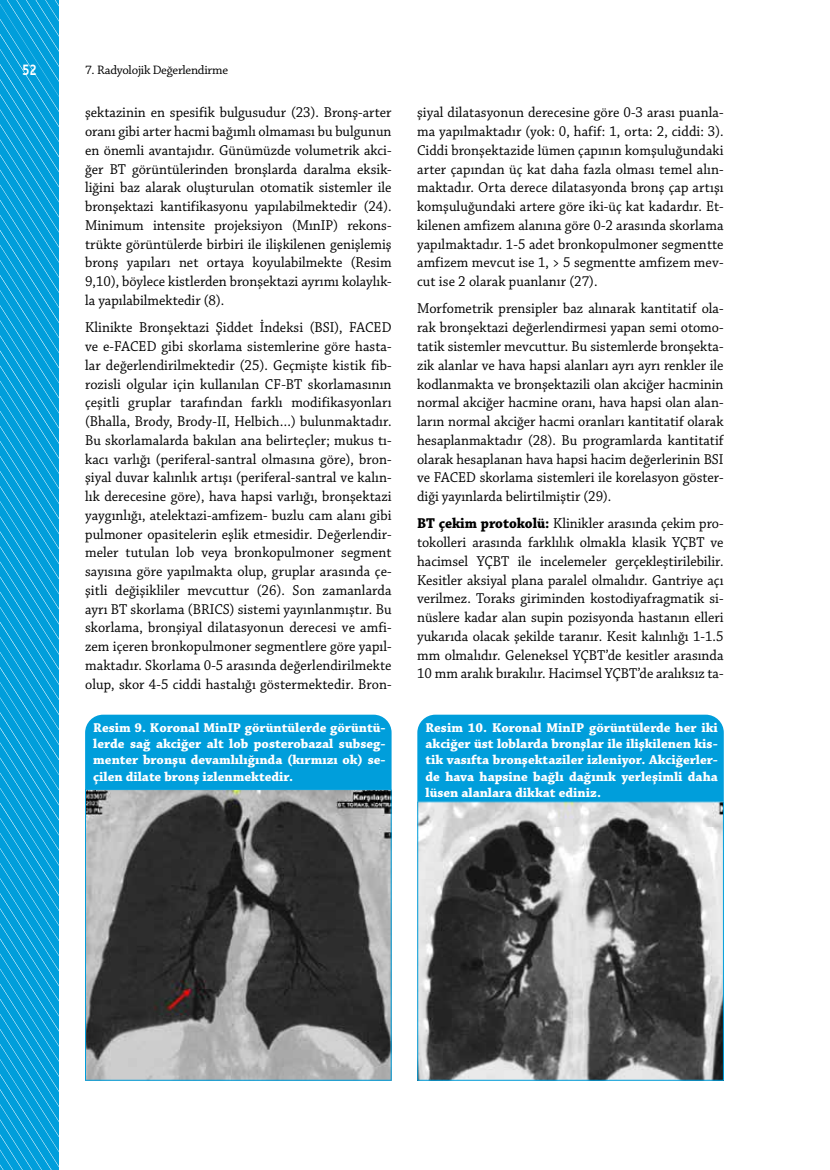
<style>
.page{position:relative;width:830px;height:1170px;background:#fff}
.page>*{position:absolute;margin:0;border:0;box-sizing:border-box;transform-origin:0 0}
.t1{font:15px/18.8px "Chaparral Pro";color:#000;text-align:justify;scale:.95 1}
.t2{font:700 15px "Alwyn OT";color:#fff;scale:.85 1}
.t3{font:700 13.5px/16.2px "Chaparral Pro";color:#fff;text-align:justify}
.t4{font:12.9px "Chaparral Pro";letter-spacing:-.02em;color:#000}
.s1{font-weight:700}
</style>
<div class="page">
<svg style="left:0;top:0;width:59px;height:1169px;background:#0ea3dc"></svg>
<div style="left:85px;top:714px;width:306px;height:75px;background:#009edb"></div>
<img style="left:87px;top:791px;width:302px;height:287px">
<div style="left:85px;top:789px;width:306px;height:291px;border:1px solid #009edb"></div>
<div style="left:417px;top:714px;width:306px;height:87px;background:#009edb"></div>
<img style="left:419px;top:803px;width:302px;height:275px">
<div style="left:417px;top:801px;width:306px;height:279px;border:1px solid #009edb"></div>
<p class="t2" style="left:22px;top:61px;width:19px">52</p>
<p class="t4" style="left:85px;top:62px;width:144px">7. Radyolojik Değerlendirme</p>
<p class="t1" style="left:85px;top:104px;width:324px">şektazinin en spesifik bulgusudur (23). Bronş-arter oranı gibi arter hacmi bağımlı olmaması bu bulgunun en önemli avantajıdır. Günümüzde volumetrik akci&shy;ğer BT görüntülerinden bronşlarda daralma eksik&shy;liğini baz alarak oluşturulan otomatik sistemler ile bronşektazi kantifikasyonu yapılabilmektedir (24).<br>Minimum intensite projeksiyon (MınIP) rekons&shy;trükte görüntülerde birbiri ile ilişkilenen genişlemiş bronş yapıları net ortaya koyulabilmekte (Resim 9,10), böylece kistlerden bronşektazi ayrımı kolaylık&shy;la yapılabilmektedir (8).</p>
<p class="t1" style="left:85px;top:319px;width:324px">Klinikte Bronşektazi Şiddet İndeksi (BSI), FACED ve e-FACED gibi skorlama sistemlerine göre hasta&shy;lar değerlendirilmektedir (25). Geçmişte kistik fib&shy;rozisli olgular için kullanılan CF-BT skorlamasının çeşitli gruplar tarafından farklı modifikasyonları (Bhalla, Brody, Brody-II, Helbich…) bulunmaktadır.<br>Bu skorlamalarda bakılan ana belirteçler; mukus tı&shy;kacı varlığı (periferal-santral olmasına göre), bron&shy;şiyal duvar kalınlık artışı (periferal-santral ve kalın&shy;lık derecesine göre), hava hapsi varlığı, bronşektazi yaygınlığı, atelektazi-amfizem- buzlu cam alanı gibi pulmoner opasitelerin eşlik etmesidir. Değerlendir&shy;meler tutulan lob veya bronkopulmoner segment sayısına göre yapılmakta olup, gruplar arasında çe&shy;şitli değişikliler mevcuttur (26). Son zamanlarda ayrı BT skorlama (BRICS) sistemi yayınlanmıştır. Bu skorlama, bronşiyal dilatasyonun derecesi ve amfi&shy;zem içeren bronkopulmoner segmentlere göre yapıl&shy;maktadır. Skorlama 0-5 arasında değerlendirilmekte olup, skor 4-5 ciddi hastalığı göstermektedir. Bron-</p>
<p class="t1" style="left:417px;top:104px;width:324px">şiyal dilatasyonun derecesine göre 0-3 arası puanla&shy;ma yapılmaktadır (yok: 0, hafif: 1, orta: 2, ciddi: 3).<br>Ciddi bronşektazide lümen çapının komşuluğundaki arter çapından üç kat daha fazla olması temel alın&shy;maktadır. Orta derece dilatasyonda bronş çap artışı komşuluğundaki artere göre iki-üç kat kadardır. Et&shy;kilenen amfizem alanına göre 0-2 arasında skorlama yapılmaktadır. 1-5 adet bronkopulmoner segmentte amfizem mevcut ise 1, &gt; 5 segmentte amfizem mev&shy;cut ise 2 olarak puanlanır (27).</p>
<p class="t1" style="left:417px;top:300px;width:324px">Morfometrik prensipler baz alınarak kantitatif ola&shy;rak bronşektazi değerlendirmesi yapan semi otomo&shy;tatik sistemler mevcuttur. Bu sistemlerde bronşekta&shy;zik alanlar ve hava hapsi alanları ayrı ayrı renkler ile kodlanmakta ve bronşektazili olan akciğer hacminin normal akciğer hacmine oranı, hava hapsi olan alan&shy;ların normal akciğer hacmi oranları kantitatif olarak hesaplanmaktadır (28). Bu programlarda kantitatif olarak hesaplanan hava hapsi hacim değerlerinin BSI ve FACED skorlama sistemleri ile korelasyon göster&shy;diği yayınlarda belirtilmiştir (29).</p>
<p class="t1" style="left:417px;top:515px;width:324px"><span class="s1">BT çekim protokolü:</span> Klinikler arasında çekim pro&shy;tokolleri arasında farklılık olmakla klasik YÇBT ve hacimsel YÇBT ile incelemeler gerçekleştirilebilir.<br>Kesitler aksiyal plana paralel olmalıdır. Gantriye açı verilmez. Toraks giriminden kostodiyafragmatik si&shy;nüslere kadar alan supin pozisyonda hastanın elleri yukarıda olacak şekilde taranır. Kesit kalınlığı 1-1.5 mm olmalıdır. Geleneksel YÇBT’de kesitler arasında 10 mm aralık bırakılır. Hacimsel YÇBT’de aralıksız ta-</p>
<p class="t3" style="left:93px;top:720px;width:294px">Resim 9. Koronal MinIP görüntülerde görüntü&shy;lerde sağ akciğer alt lob posterobazal subseg&shy;menter bronşu devamlılığında (kırmızı ok) se&shy;çilen dilate bronş izlenmektedir.</p>
<p class="t3" style="left:425px;top:720px;width:294px">Resim 10. Koronal MinIP görüntülerde her iki akciğer üst loblarda bronşlar ile ilişkilenen kis&shy;tik vasıfta bronşektaziler izleniyor. Akciğerler&shy;de hava hapsine bağlı dağınık yerleşimli daha lüsen alanlara dikkat ediniz.</p>
</div>
